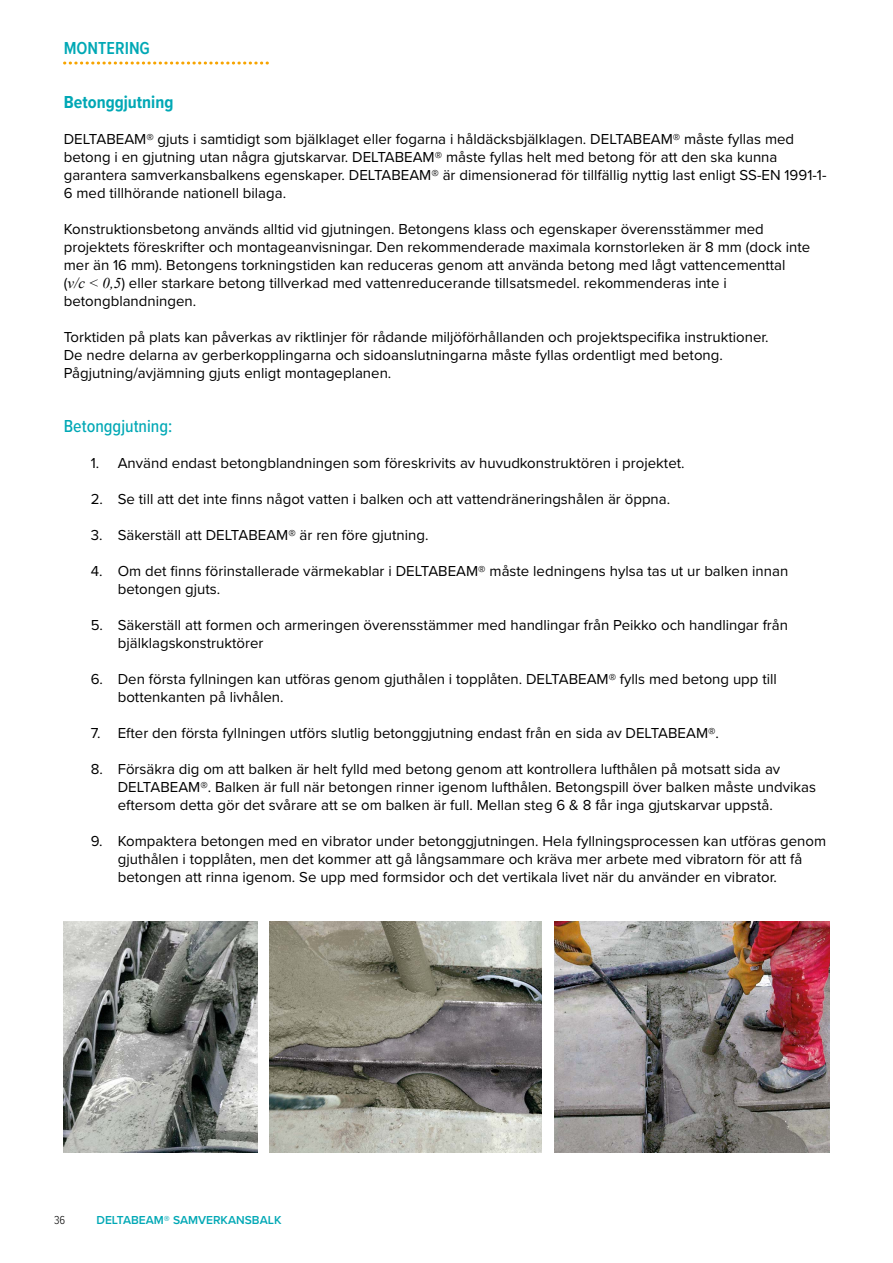
<style>
.page{position:relative;width:893px;height:1263px;background:#fff}
.page>*{position:absolute;margin:0;border:0;box-sizing:border-box;transform-origin:0 0}
.t1{font:500 18px "Proxima Nova Cond";color:#00a8b5}
.t2{font:700 18px "Proxima Nova Cond";color:#00a8b5}
.t3{font:600 18px "Proxima Nova Cond";color:#00a8b5}
.t4{font:15px/18px "Proxima Nova";color:#000}
.t5{font:600 12px "Proxima Nova";color:#00a8b5}
.t6{font:300 12px "Proxima Nova Cond";color:#000}
.s1{font-family:"Times New Roman";font-style:italic}
</style>
<div class="page">
<svg style="left:65px;top:62px;width:204px;height:3px"></svg>
<img style="left:64px;top:922px;width:193px;height:230px">
<img style="left:270px;top:922px;width:272px;height:230px">
<img style="left:554px;top:922px;width:275px;height:230px">
<p class="t3" style="left:64px;top:35px;width:88px">MONTERING</p>
<p class="t2" style="left:64px;top:89px;width:111px">Betonggjutning</p>
<p class="t4" style="left:64px;top:129px;width:764px">DELTABEAM® gjuts i samtidigt som bjälklaget eller fogarna i håldäcksbjälklagen. DELTABEAM® måste fyllas med betong i en gjutning utan några gjutskarvar. DELTABEAM® måste fyllas helt med betong för att den ska kunna garantera samverkansbalkens egenskaper. DELTABEAM® är dimensionerad för tillfällig nyttig last enligt SS-EN 1991-1- 6 med tillhörande nationell bilaga.</p>
<p class="t4" style="left:64px;top:219px;width:748px">Konstruktionsbetong används alltid vid gjutningen. Betongens klass och egenskaper överensstämmer med projektets föreskrifter och montageanvisningar. Den rekommenderade maximala kornstorleken är 8 mm (dock inte mer än 16 mm). Betongens torkningstiden kan reduceras genom att använda betong med lågt vattencementtal (<span class="s1">v/c &lt; 0,5</span>) eller starkare betong tillverkad med vattenreducerande tillsatsmedel. rekommenderas inte i betongblandningen.</p>
<p class="t4" style="left:64px;top:327px;width:706px">Torktiden på plats kan påverkas av riktlinjer för rådande miljöförhållanden och projektspecifika instruktioner.<br>De nedre delarna av gerberkopplingarna och sidoanslutningarna måste fyllas ordentligt med betong.<br>Pågjutning/avjämning gjuts enligt montageplanen.</p>
<p class="t1" style="left:64px;top:413px;width:110px">Betonggjutning:</p>
<p class="t4" style="left:91px;top:453px;width:595px">1. Använd endast betongblandningen som föreskrivits av huvudkonstruktören i projektet.</p>
<p class="t4" style="left:91px;top:489px;width:581px">2. Se till att det inte finns något vatten i balken och att vattendräneringshålen är öppna.</p>
<p class="t4" style="left:91px;top:525px;width:339px">3. Säkerställ att DELTABEAM® är ren före gjutning.</p>
<p class="t4" style="left:118px;top:561px;width:672px;text-indent:-27px">4. Om det finns förinstallerade värmekablar i DELTABEAM® måste ledningens hylsa tas ut ur balken innan betongen gjuts.</p>
<p class="t4" style="left:118px;top:615px;width:672px;text-indent:-27px">5. Säkerställ att formen och armeringen överensstämmer med handlingar från Peikko och handlingar från bjälklagskonstruktörer</p>
<p class="t4" style="left:118px;top:669px;width:661px;text-indent:-27px">6. Den första fyllningen kan utföras genom gjuthålen i topplåten. DELTABEAM® fylls med betong upp till bottenkanten på livhålen.</p>
<p class="t4" style="left:91px;top:723px;width:630px">7. Efter den första fyllningen utförs slutlig betonggjutning endast från en sida av DELTABEAM®.</p>
<p class="t4" style="left:118px;top:759px;width:700px;text-indent:-27px">8. Försäkra dig om att balken är helt fylld med betong genom att kontrollera lufthålen på motsatt sida av<br>DELTABEAM®. Balken är full när betongen rinner igenom lufthålen. Betongspill över balken måste undvikas eftersom detta gör det svårare att se om balken är full. Mellan steg 6 &amp; 8 får inga gjutskarvar uppstå.</p>
<p class="t4" style="left:118px;top:831px;width:710px;text-indent:-27px">9. Kompaktera betongen med en vibrator under betonggjutningen. Hela fyllningsprocessen kan utföras genom gjuthålen i topplåten, men det kommer att gå långsammare och kräva mer arbete med vibratorn för att få betongen att rinna igenom. Se upp med formsidor och det vertikala livet när du använder en vibrator.</p>
<p class="t6" style="left:54px;top:1211px;width:13px">36</p>
<p class="t5" style="left:97px;top:1211px;width:93px">DELTABEAM® SAMVE</p>
<p class="t5" style="left:213px;top:1211px;width:40px">RKANSBAL</p>
<p class="t5" style="left:274px;top:1211px;width:9px">K</p>
</div>
